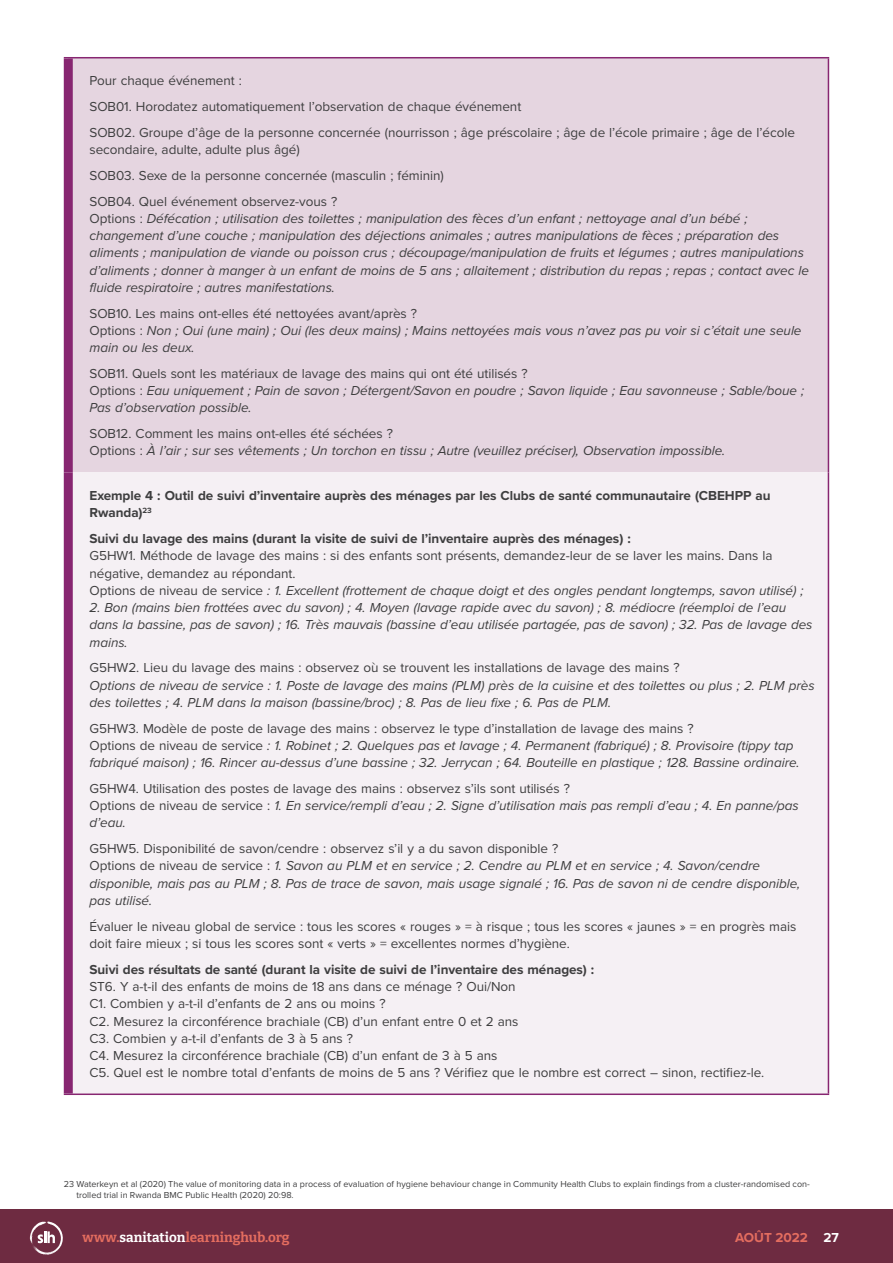
<style>
.page{position:relative;width:893px;height:1263px;background:#fff}
.page>*{position:absolute;margin:0;border:0;box-sizing:border-box;transform-origin:0 0}
.Body{font:italic 13.5px/17.2px "Proxima Nova";letter-spacing:-.005em;color:#3e3e3f}
.Body-2{font:13.5px/17.2px "Proxima Nova";letter-spacing:-.005em;color:#3e3e3f}
.Body-3{font:700 13.5px/17.2px "Proxima Nova";letter-spacing:-.005em;color:#3e3e3f}
.t1{font:100 13.5px "Bitter";color:#e46d5f}
.t2{font:700 13.5px "Proxima Nova";color:#e46d5f}
.Footnote{font:9px/10.8px "Proxima Nova";color:#3e3e3f}
.s1{font-style:normal}
.s2{font-weight:700}
.s3{font-style:italic}
.s4{color:#fff}
</style>
<div class="page">
<div style="left:68px;top:58px;width:760px;height:414px;background:#e5d5e0"></div>
<div style="left:68px;top:472px;width:760px;height:622px;background:#f5f0f4"></div>
<div style="left:64px;top:58px;width:9px;height:414px;background:#872671"></div>
<div style="left:64px;top:472px;width:9px;height:621px;background:#872671"></div>
<hr style="left:828px;top:58px;width:1px;height:414px;background:#872671">
<hr style="left:828px;top:472px;width:1px;height:621px;background:#872671">
<hr style="left:64px;top:57px;width:765px;height:1px;background:#872671">
<hr style="left:64px;top:1093px;width:765px;height:2px;background:#872671">
<div style="left:0;top:1209px;width:893px;height:54px;background:#6e2b41"></div>
<svg style="left:30px;top:1221px;width:33px;height:34px"></svg>
<p class="Body-2" style="left:90px;top:72px;width:154px">Pour chaque événement :</p>
<p class="Body-2" style="left:90px;top:97px;width:433px">SOB01. Horodatez automatiquement l’observation de chaque événement</p>
<p class="Body-2" style="left:90px;top:123px;width:707px">SOB02. Groupe d’âge de la personne concernée (nourrisson ; âge préscolaire ; âge de l’école primaire ; âge de l’école secondaire, adulte, adulte plus âgé)</p>
<p class="Body-2" style="left:90px;top:166px;width:356px">SOB03. Sexe de la personne concernée (masculin ; féminin)</p>
<p class="Body" style="left:90px;top:192px;width:721px"><span class="s1">SOB04. Quel événement observez-vous ?<br>Options :</span> Défécation ; utilisation des toilettes ; manipulation des fèces d’un enfant ; nettoyage anal d’un bébé ; changement d’une couche ; manipulation des déjections animales ; autres manipulations de fèces ; préparation des aliments ; manipulation de viande ou poisson crus ; découpage/manipulation de fruits et légumes ; autres manipulations d’aliments ; donner à manger à un enfant de moins de 5 ans ; allaitement ; distribution du repas ; repas ; contact avec le fluide respiratoire ; autres manifestations.</p>
<p class="Body" style="left:90px;top:304px;width:713px"><span class="s1">SOB10. Les mains ont-elles été nettoyées avant/après ?<br>Options :</span> Non ; Oui (une main) ; Oui (les deux mains) ; Mains nettoyées mais vous n’avez pas pu voir si c’était une seule main ou les deux.</p>
<p class="Body" style="left:90px;top:364px;width:716px"><span class="s1">SOB11. Quels sont les matériaux de lavage des mains qui ont été utilisés ?<br>Options :</span> Eau uniquement ; Pain de savon ; Détergent/Savon en poudre ; Savon liquide ; Eau savonneuse ; Sable/boue ;<br>Pas d’observation possible.</p>
<p class="Body" style="left:90px;top:424px;width:637px"><span class="s1">SOB12. Comment les mains ont-elles été séchées ?<br>Options :</span> À l’air ; sur ses vêtements ; Un torchon en tissu ; Autre (veuillez préciser), Observation impossible.</p>
<p class="Body-3" style="left:90px;top:487px;width:682px">Exemple 4 : Outil de suivi d’inventaire auprès des ménages par les Clubs de santé communautaire (CBEHPP au<br>Rwanda)<sup>23</sup></p>
<p class="Body-2" style="left:90px;top:529px;width:716px"><span class="s2">Suivi du lavage des mains (durant la visite de suivi de l’inventaire auprès des ménages) :<br></span>G5HW1. Méthode de lavage des mains : si des enfants sont présents, demandez-leur de se laver les mains. Dans la négative, demandez au répondant.<br>Options de niveau de service <span class="s3">: 1. Excellent (frottement de chaque doigt et des ongles pendant longtemps, savon utilisé) ;</span></p>
<p class="Body" style="left:90px;top:598px;width:724px">2. Bon (mains bien frottées avec du savon) ; 4. Moyen (lavage rapide avec du savon) ; 8. médiocre (réemploi de l’eau dans la bassine, pas de savon) ; 16. Très mauvais (bassine d’eau utilisée partagée, pas de savon) ; 32. Pas de lavage des mains.</p>
<p class="Body" style="left:90px;top:659px;width:727px"><span class="s1">G5HW2. Lieu du lavage des mains : observez où se trouvent les installations de lavage des mains ?<br></span>Options de niveau de service : 1. Poste de lavage des mains (PLM) près de la cuisine et des toilettes ou plus ; 2. PLM près des toilettes ; 4. PLM dans la maison (bassine/broc) ; 8. Pas de lieu fixe ; 6. Pas de PLM.</p>
<p class="Body" style="left:90px;top:719px;width:712px"><span class="s1">G5HW3. Modèle de poste de lavage des mains : observez le type d’installation de lavage des mains ?<br>Options de niveau de service</span> : 1. Robinet ; 2. Quelques pas et lavage ; 4. Permanent (fabriqué) ; 8. Provisoire (tippy tap fabriqué maison) ; 16. Rincer au-dessus d’une bassine ; 32. Jerrycan ; 64. Bouteille en plastique ; 128. Bassine ordinaire.</p>
<p class="Body-2" style="left:90px;top:779px;width:711px">G5HW4. Utilisation des postes de lavage des mains : observez s’ils sont utilisés ?<br>Options de niveau de service : <span class="s3">1. En service/rempli d’eau ; 2. Signe d’utilisation mais pas rempli d’eau ; 4. En panne/pas d’eau.</span></p>
<p class="Body" style="left:90px;top:839px;width:712px"><span class="s1">G5HW5. Disponibilité de savon/cendre : observez s’il y a du savon disponible ?<br>Options de niveau de service :</span> 1. Savon au PLM et en service ; 2. Cendre au PLM et en service ; 4. Savon/cendre disponible, mais pas au PLM ; 8. Pas de trace de savon, mais usage signalé ; 16. Pas de savon ni de cendre disponible, pas utilisé.</p>
<p class="Body-2" style="left:90px;top:917px;width:708px">Évaluer le niveau global de service : tous les scores « rouges » = à risque ; tous les scores « jaunes » = en progrès mais doit faire mieux ; si tous les scores sont « verts » = excellentes normes d’hygiène.</p>
<p class="Body-2" style="left:90px;top:960px;width:676px"><span class="s2">Suivi des résultats de santé (durant la visite de suivi de l’inventaire des ménages) :<br></span>ST6. Y a-t-il des enfants de moins de 18 ans dans ce ménage ? Oui/Non<br>C1. Combien y a-t-il d’enfants de 2 ans ou moins ?<br>C2. Mesurez la circonférence brachiale (CB) d’un enfant entre 0 et 2 ans<br>C3. Combien y a-t-il d’enfants de 3 à 5 ans ?<br>C4. Mesurez la circonférence brachiale (CB) d’un enfant de 3 à 5 ans<br>C5. Quel est le nombre total d’enfants de moins de 5 ans ? Vérifiez que le nombre est correct – sinon, rectifiez-le.</p>
<p class="Footnote" style="left:77px;top:1178px;width:735px;text-indent:-13px">23 Waterkeyn et al (2020) The value of monitoring data in a process of evaluation of hygiene behaviour change in Community Health Clubs to explain findings from a cluster-randomised con&shy;trolled trial in Rwanda BMC Public Health (2020) 20:98.</p>
<p class="t1" style="left:83px;top:1229px;width:209px">www.<span class="s4">sanitation</span>learninghub.org</p>
<p class="t2" style="left:735px;top:1227px;width:105px">AOÛT 2022 <span class="s4">27</span></p>
</div>
